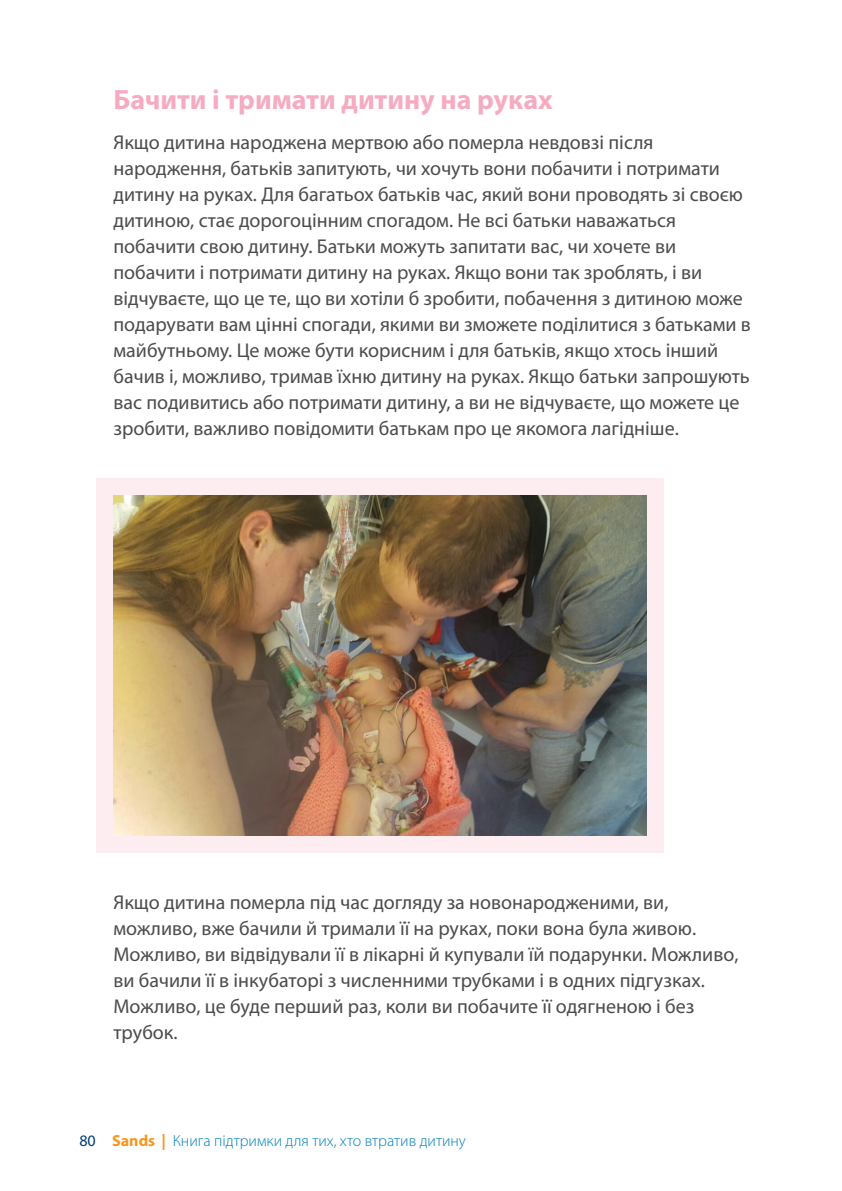
<style>
.page{position:relative;width:842px;height:1191px;background:#fff}
.page>*{position:absolute;margin:0;border:0;box-sizing:border-box;transform-origin:0 0}
.t1{font:700 28px "Myriad Pro";color:#f6acc0}
.t2{font:20px/26px "Myriad Pro";color:#4b4c4d}
.t3{font:300 16px "Myriad Pro";color:#0082ba}
.s1{font-weight:400;color:#003d78}
.s2{font-weight:700;color:#f7971d}
</style>
<div class="page">
<div style="left:96px;top:478px;width:567px;height:375px;background:#fdedf1"></div>
<img style="left:113px;top:495px;width:533px;height:341px">
<p class="t1" style="left:113px;top:81px;width:440px">Бачити і тримати дитину на руках</p>
<p class="t2" style="left:113px;top:129px;width:638px">Якщо дитина народжена мертвою або померла невдовзі після народження, батьків запитують, чи хочуть вони побачити і потримати дитину на руках. Для багатьох батьків час, який вони проводять зі своєю дитиною, стає дорогоцінним спогадом. Не всі батьки наважаться побачити свою дитину. Батьки можуть запитати вас, чи хочете ви побачити і потримати дитину на руках. Якщо вони так зроблять, і ви відчуваєте, що це те, що ви хотіли б зробити, побачення з дитиною може подарувати вам цінні спогади, якими ви зможете поділитися з батьками в майбутньому. Це може бути корисним і для батьків, якщо хтось інший бачив і, можливо, тримав їхню дитину на руках. Якщо батьки запрошують вас подивитись або потримати дитину, а ви не відчуваєте, що можете це зробити, важливо повідомити батькам про це якомога лагідніше.</p>
<p class="t2" style="left:113px;top:889px;width:626px">Якщо дитина померла під час догляду за новонародженими, ви, можливо, вже бачили й тримали її на руках, поки вона була живою.<br>Можливо, ви відвідували її в лікарні й купували їй подарунки. Можливо, ви бачили її в інкубаторі з численними трубками і в одних підгузках.<br>Можливо, це буде перший раз, коли ви побачите її одягненою і без трубок.</p>
<p class="t3" style="left:79px;top:1130px;width:388px"><span class="s1">80</span> <span class="s2">Sands |</span> Книга підтримки для тих, хто втратив дитину</p>
</div>
